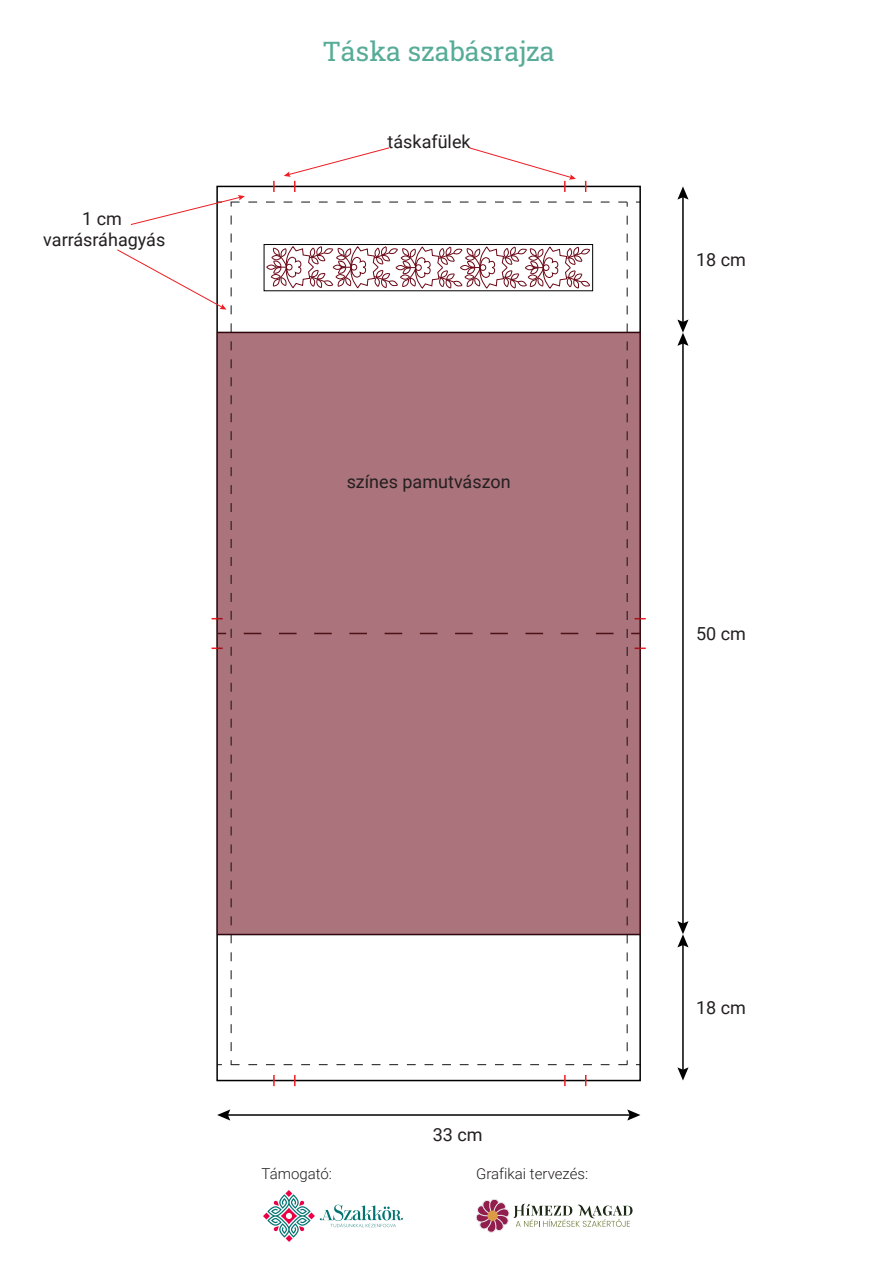
<style>
.page{position:relative;width:893px;height:1263px;background:#fff}
.page>*{position:absolute;margin:0;border:0;box-sizing:border-box;transform-origin:0 0}
.t1{font:27px "Roboto Slab";color:#57ac98}
.t2{font:18px/21.6px "Roboto";color:#231f20;text-align:center}
.t3{font:300 15px "Roboto";color:#231f20}
</style>
<div class="page">
<img style="left:263px;top:1190px;width:140px;height:52px">
<svg style="left:476px;top:1199px;width:156px;height:34px"></svg>
<hr style="left:682px;top:342px;width:2px;height:583px;background:#000001">
<hr style="left:682px;top:195px;width:2px;height:129px;background:#000001">
<svg style="left:677px;top:186px;width:11px;height:14px"></svg>
<svg style="left:677px;top:319px;width:11px;height:27px"></svg>
<hr style="left:682px;top:943px;width:2px;height:128px;background:#000001">
<svg style="left:677px;top:921px;width:11px;height:26px"></svg>
<svg style="left:677px;top:1067px;width:11px;height:13px"></svg>
<svg style="left:294px;top:1075px;width:2px;height:11px"></svg>
<svg style="left:273px;top:1075px;width:2px;height:11px"></svg>
<svg style="left:564px;top:1075px;width:2px;height:11px"></svg>
<hr style="left:226px;top:1114px;width:405px;height:2px;background:#000001">
<svg style="left:627px;top:1109px;width:13px;height:11px"></svg>
<svg style="left:217px;top:1109px;width:13px;height:11px"></svg>
<svg style="left:117px;top:147px;width:529px;height:918px"></svg>
<p class="t2" style="left:43px;top:207px;width:124px">1 cm varrásráhagyás</p>
<h1 class="t1" style="left:322px;top:33px;width:234px">Táska szabásrajza</h1>
<p class="t2" style="left:388px;top:130px;width:85px">táskafülek</p>
<p class="t2" style="left:347px;top:470px;width:165px">színes pamutvászon</p>
<p class="t2" style="left:696px;top:248px;width:51px">18 cm</p>
<p class="t2" style="left:696px;top:622px;width:51px">50 cm</p>
<p class="t2" style="left:433px;top:1123px;width:51px">33 cm</p>
<p class="t3" style="left:262px;top:1163px;width:72px">Támogató:</p>
<p class="t3" style="left:476px;top:1163px;width:114px">Grafikai tervezés:</p>
<p class="t2" style="left:696px;top:996px;width:51px">18 cm</p>
</div>
